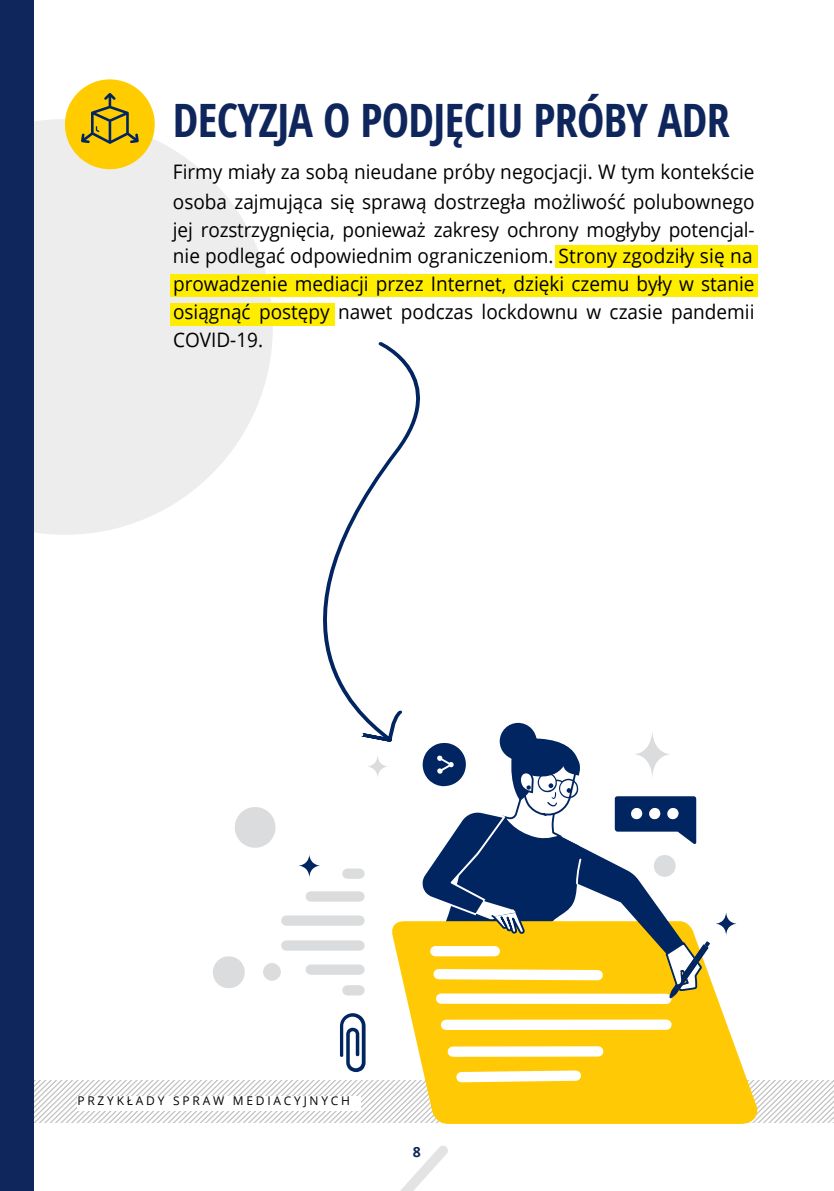
<style>
.page{position:relative;width:834px;height:1191px;background:#fff}
.page>*{position:absolute;margin:0;border:0;box-sizing:border-box;transform-origin:0 0}
.t1{font:700 condensed 46px "Open Sans";letter-spacing:-.015em;color:#0f265c}
.t2{font:20px/28px "Open Sans";color:#000;scale:.95 1}
.t3{font:700 14px "Open Sans";color:#0f265c}
.t4{font:12px "Open Sans";letter-spacing:.23em;color:#000}
</style>
<div class="page">
<svg style="left:34px;top:119px;width:239px;height:416px;background:#efefef"></svg>
<div style="left:0;top:0;width:34px;height:1191px;background:#0f265c"></div>
<svg style="left:400px;top:1146px;width:48px;height:45px"></svg>
<div style="left:556px;top:245px;width:201px;height:22px;background:#ffed00"></div>
<div style="left:170px;top:274px;width:587px;height:23px;background:#ffed00"></div>
<div style="left:170px;top:303px;width:164px;height:22px;background:#ffed00"></div>
<svg style="left:182px;top:326px;width:352px;height:406px"></svg>
<svg style="left:407px;top:923px;width:340px;height:201px"></svg>
<div style="left:499px;top:723px;width:37px;height:36px;background:#002561;border-radius:50%"></div>
<svg style="left:297px;top:720px;width:226px;height:206px"></svg>
<div style="left:263px;top:963px;width:18px;height:17px;background:#dbdcdd;border-radius:50%"></div>
<svg style="left:213px;top:956px;width:32px;height:32px"></svg>
<svg style="left:715px;top:913px;width:21px;height:23px"></svg>
<div style="left:347px;top:985px;width:12px;height:10px;background:#dbdcdd"></div>
<div style="left:347px;top:868px;width:12px;height:10px;background:#dbdcdd"></div>
<div style="left:311px;top:964px;width:48px;height:10px;background:#dbdcdd"></div>
<div style="left:311px;top:891px;width:48px;height:10px;background:#dbdcdd"></div>
<div style="left:286px;top:940px;width:73px;height:10px;background:#dbdcdd"></div>
<div style="left:286px;top:915px;width:73px;height:10px;background:#dbdcdd"></div>
<svg style="left:235px;top:807px;width:41px;height:41px"></svg>
<svg style="left:298px;top:854px;width:22px;height:24px"></svg>
<svg style="left:34px;top:1013px;width:799px;height:110px"></svg>
<div style="left:452px;top:1046px;width:146px;height:10px;background:#fff"></div>
<div style="left:446px;top:1019px;width:220px;height:11px;background:#fff"></div>
<div style="left:441px;top:993px;width:225px;height:11px;background:#fff"></div>
<svg style="left:367px;top:732px;width:342px;height:267px"></svg>
<div style="left:65px;top:79px;width:90px;height:90px;background:#fc0;border-radius:50%"></div>
<svg style="left:81px;top:93px;width:58px;height:51px"></svg>
<h1 class="t1" style="left:173px;top:88px;width:558px">DECYZJA O PODJĘCIU PRÓBY ADR</h1>
<p class="t2" style="left:173px;top:156px;width:613px;line-height:30.2px">Firmy miały za sobą nieudane próby negocjacji. W tym kontekście osoba zajmująca się sprawą dostrzegła możliwość polubownego</p>
<p class="t2" style="left:173px;top:216px;width:613px;line-height:25.8px">jej rozstrzygnięcia, ponieważ zakresy ochrony mogłyby potencjal&shy;nie podlegać odpowiednim ograniczeniom. Strony zgodziły się na</p>
<p class="t2" style="left:173px;top:269px;width:613px;text-align:justify">prowadzenie mediacji przez Internet, dzięki czemu były w stanie osiągnąć postępy nawet podczas lockdownu w czasie pandemii COVID-19.</p>
<p class="t4" style="left:77px;top:1092px;width:274px">PRZYKŁADY SPRAW MEDIACYJNYCH</p>
<p class="t3" style="left:413px;top:1142px;width:10px">8</p>
</div>
